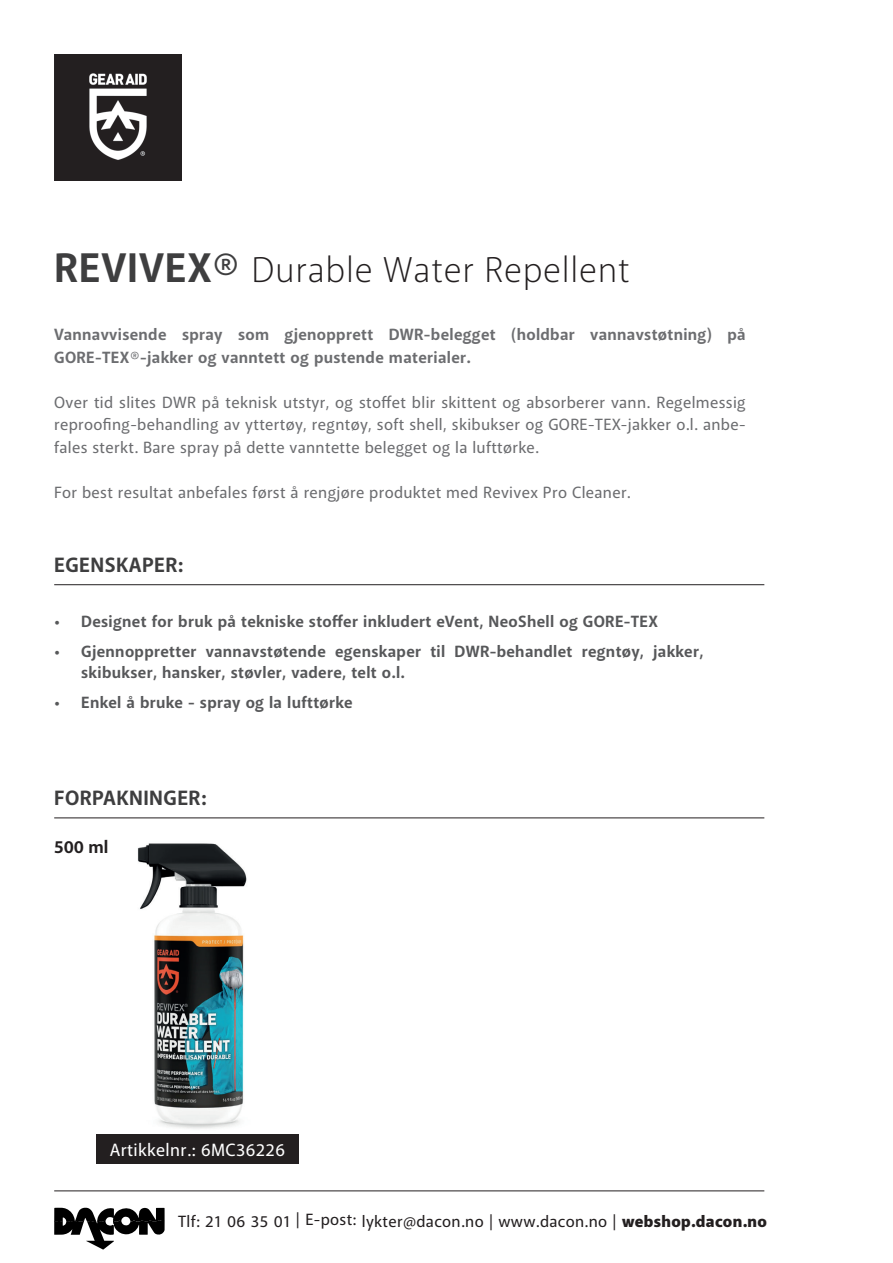
<style>
.page{position:relative;width:893px;height:1263px;background:#fff}
.page>*{position:absolute;margin:0;border:0;box-sizing:border-box;transform-origin:0 0}
.t1{font:300 36.45px "Akagi Pro";letter-spacing:.02em;color:#231f20}
.t2{font:700 21px "Akagi Pro";letter-spacing:.02em;color:#3e3e3f}
.t3{font:500 18px "Akagi Pro";letter-spacing:.02em;color:#fff}
.t4{font:700 18px "Akagi Pro";color:#231f20}
.t5{font:500 16.5px/22.5px "Akagi Pro";letter-spacing:.02em;color:#6c6d70;text-align:justify}
.t6{font:700 16.5px/21px "Akagi Pro";letter-spacing:.02em;color:#57585a}
.t7{font:700 16.5px/22.5px "Akagi Pro";letter-spacing:.02em;color:#6c6d70}
.t8{font:500 16.5px "Akagi Pro";letter-spacing:.02em;color:#231f20}
.s1{font-weight:700;font-size:42px;color:#3e3e3f}
.s2{font-weight:900}
</style>
<div class="page">
<img style="left:137px;top:843px;width:110px;height:286px">
<div style="left:96px;top:1134px;width:203px;height:30px;background:#231f20"></div>
<hr style="left:54px;top:584px;width:710px;height:1px;background:#231f20">
<hr style="left:54px;top:818px;width:710px;height:1px;background:#231f20">
<svg style="left:54px;top:1208px;width:111px;height:41px"></svg>
<hr style="left:54px;top:1190px;width:710px;height:1px;background:#231f20">
<img style="left:54px;top:54px;width:127px;height:126px">
<h1 class="t1" style="left:54px;top:248px;width:577px"><span class="s1">REVIVEX®</span> Durable Water Repellent</h1>
<p class="t7" style="left:54px;top:324px;width:693px">Vannavvisende spray som gjenopprett DWR-belegget (holdbar vannavstøtning) på<br>GORE-TEX®-jakker og vanntett og pustende materialer.</p>
<p class="t5" style="left:54px;top:391px;width:693px">Over tid slites DWR på teknisk utstyr, og stoffet blir skittent og absorberer vann. Regelmessig reproofing-behandling av yttertøy, regntøy, soft shell, skibukser og GORE-TEX-jakker o.l. anbe&shy;fales sterkt. Bare spray på dette vanntette belegget og la lufttørke.</p>
<p class="t5" style="left:54px;top:481px;width:578px">For best resultat anbefales først å rengjøre produktet med Revivex Pro Cleaner.</p>
<p class="t2" style="left:54px;top:552px;width:131px">EGENSKAPER:</p>
<p class="t6" style="left:54px;top:611px;width:605px">• Designet for bruk på tekniske stoffer inkludert eVent, NeoShell og GORE-TEX</p>
<p class="t6" style="left:81px;top:641px;width:624px;text-indent:-27px">• Gjennoppretter vannavstøtende egenskaper til DWR-behandlet regntøy, jakker, skibukser, hansker, støvler, vadere, telt o.l.</p>
<p class="t6" style="left:54px;top:692px;width:300px">• Enkel å bruke - spray og la lufttørke</p>
<p class="t2" style="left:54px;top:785px;width:154px">FORPAKNINGER:</p>
<p class="t4" style="left:54px;top:836px;width:56px">500 ml</p>
<p class="t3" style="left:110px;top:1139px;width:177px">Artikkelnr.: 6MC36226</p>
<p class="t8" style="left:178px;top:1211px;width:590px">Tlf: 21 06 35 01 | E-post: lykter@dacon.no | www.dacon.no | <span class="s2">webshop.dacon.no</span></p>
</div>
